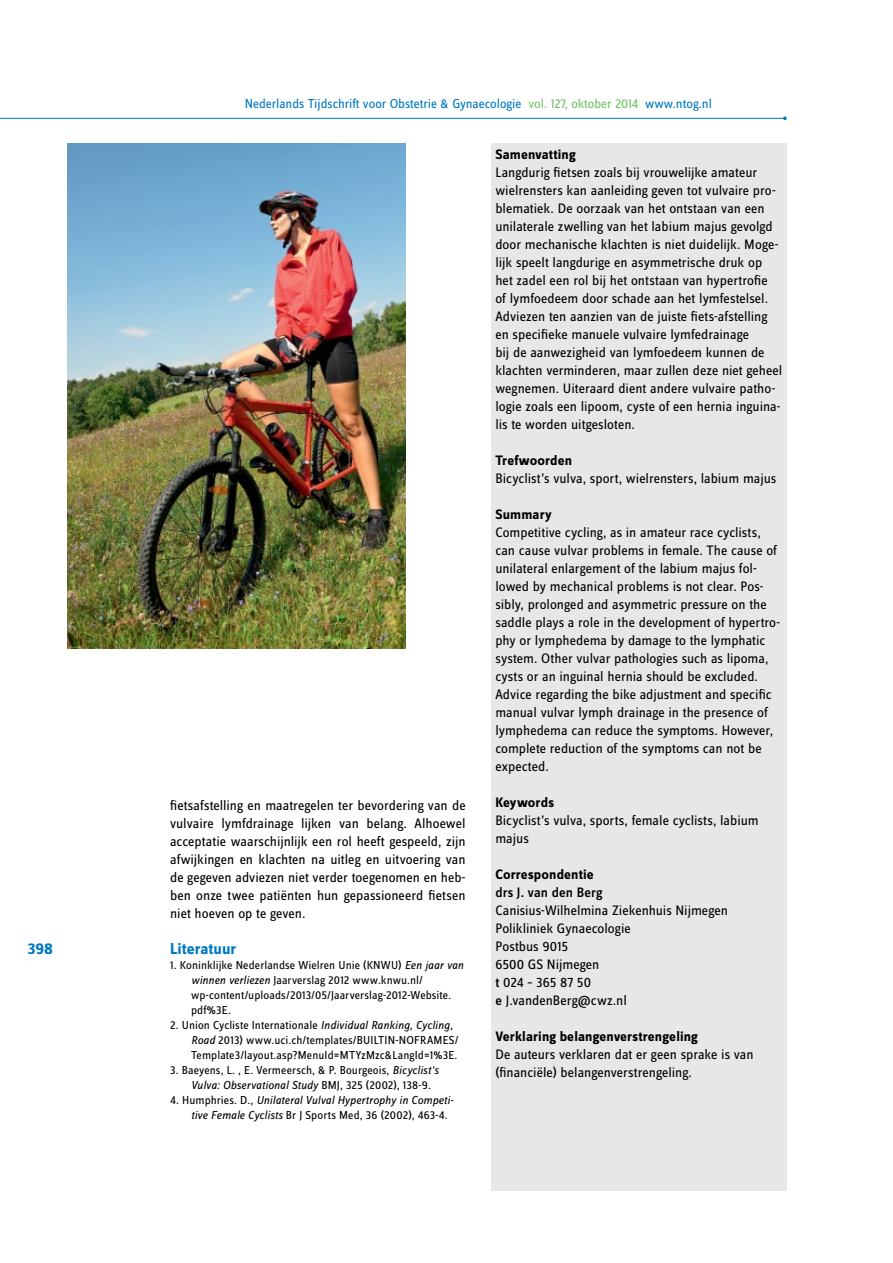
<style>
.page{position:relative;width:893px;height:1263px;background:#fff}
.page>*{position:absolute;margin:0;border:0;box-sizing:border-box;transform-origin:0 0}
.t1{font:700 16.5px "Zine Sans Dis";color:#0079c1}
.t2{font:14.25px/18px "Zine Sans Dis";color:#000}
.t3{font:700 14.25px "Zine Sans Dis";letter-spacing:.01em;color:#000}
.t4{font:14.25px "Zine Sans Dis Medium Roman Tf";letter-spacing:.005em;color:#000}
.t5{font:13.5px "Zine Sans Dis";color:#0079c1}
.t6{font:12px/15px "Zine Sans Dis";letter-spacing:.005em;color:#000}
.t7{font:italic 12px/15px "Zine Sans Dis";color:#000}
.s1{color:#73c167}
.s2{font-style:italic}
.s3{font-style:normal}
.s4{font-family:"Zine Sans Dis Medium Roman Tf"}
</style>
<div class="page">
<hr style="left:0;top:118px;width:785px;height:1px;background:#0079c1">
<div style="left:491px;top:144px;width:296px;height:1047px;background:#e6e7e8"></div>
<img style="left:68px;top:144px;width:337px;height:504px">
<p class="t1" style="left:28px;top:940px;width:26px">398</p>
<p class="t5" style="left:245px;top:97px;width:469px">Nederlands Tijdschrift voor Obstetrie &amp; Gynaecologie <span class="s1">vol. 127, oktober 2014</span> www.ntog.nl</p>
<p class="t2" style="left:170px;top:797px;width:297px;text-align:justify">fietsafstelling en maatregelen ter bevordering van de vulvaire lymfdrainage lijken van belang. Alhoewel acceptatie waarschijnlijk een rol heeft gespeeld, zijn afwijkingen en klachten na uitleg en uitvoering van de gegeven adviezen niet verder toegenomen en heb&shy;ben onze twee patiënten hun gepassioneerd fietsen niet hoeven op te geven.</p>
<p class="t1" style="left:170px;top:940px;width:68px">Literatuur</p>
<p class="t6" style="left:191px;top:958px;width:274px;text-indent:-21px">1. Koninklijke Nederlandse Wielren Unie (KNWU) <span class="s2">Een jaar van winnen verliezen</span> Jaarverslag 2012 www.knwu.nl/ wp-content/uploads/2013/05/Jaarverslag-2012-Website. pdf%3E.</p>
<p class="t6" style="left:191px;top:1018px;width:269px;text-indent:-21px">2. Union Cycliste Internationale <span class="s2">Individual Ranking, Cycling,<br>Road</span> 2013) www.uci.ch/templates/BUILTIN-NOFRAMES/<br>Template3/layout.asp?MenuId=MTYzMzc&amp;LangId=1%3E.</p>
<p class="t6" style="left:191px;top:1063px;width:249px;text-indent:-21px">3. Baeyens, L. , E. Vermeersch, &amp; P. Bourgeois, <span class="s2">Bicyclist's<br>Vulva: Observational Study</span> BMJ, 325 (2002), 138-9.</p>
<p class="t7" style="left:191px;top:1093px;width:264px;text-indent:-21px"><span class="s3">4. Humphries. D.,</span> Unilateral Vulval Hypertrophy in Competi&shy;tive Female Cyclists <span class="s3">Br J Sports Med, 36 (2002), 463-4.</span></p>
<p class="t3" style="left:495px;top:147px;width:82px">Samenvatting</p>
<p class="t2" style="left:495px;top:164px;width:289px">Langdurig fietsen zoals bij vrouwelijke amateur wielrensters kan aanleiding geven tot vulvaire pro&shy;blematiek. De oorzaak van het ontstaan van een unilaterale zwelling van het labium majus gevolgd door mechanische klachten is niet duidelijk. Moge&shy;lijk speelt langdurige en asymmetrische druk op het zadel een rol bij het ontstaan van hypertrofie<br>of lymfoedeem door schade aan het lymfestelsel.<br>Adviezen ten aanzien van de juiste fiets-afstelling en specifieke manuele vulvaire lymfedrainage<br>bij de aanwezigheid van lymfoedeem kunnen de klachten verminderen, maar zullen deze niet geheel wegnemen. Uiteraard dient andere vulvaire patho&shy;logie zoals een lipoom, cyste of een hernia inguina&shy;lis te worden uitgesloten.</p>
<p class="t3" style="left:495px;top:453px;width:78px">Trefwoorden</p>
<p class="t2" style="left:495px;top:470px;width:282px">Bicyclist’s vulva, sport, wielrensters, labium majus</p>
<p class="t3" style="left:495px;top:507px;width:58px">Summary</p>
<p class="t2" style="left:495px;top:524px;width:286px">Competitive cycling, as in amateur race cyclists, can cause vulvar problems in female. The cause of unilateral enlargement of the labium majus fol&shy;lowed by mechanical problems is not clear. Pos&shy;sibly, prolonged and asymmetric pressure on the saddle plays a role in the development of hypertro&shy;phy or lymphedema by damage to the lymphatic system. Other vulvar pathologies such as lipoma, cysts or an inguinal hernia should be excluded.<br>Advice regarding the bike adjustment and specific manual vulvar lymph drainage in the presence of lymphedema can reduce the symptoms. However, complete reduction of the symptoms can not be expected.</p>
<p class="t3" style="left:495px;top:795px;width:60px">Keywords</p>
<p class="t2" style="left:495px;top:812px;width:265px">Bicyclist’s vulva, sports, female cyclists, labium majus</p>
<p class="t3" style="left:495px;top:867px;width:100px">Correspondentie</p>
<p class="t4" style="left:495px;top:885px;width:108px">drs J. van den Berg</p>
<p class="t2" style="left:495px;top:902px;width:234px">Canisius-Wilhelmina Ziekenhuis Nijmegen<br>Polikliniek Gynaecologie<br>Postbus 9015<br>6500 GS Nijmegen<br><span class="s4">t</span> 024 – 365 87 50<br><span class="s4">e</span> J.vandenBerg@cwz.nl</p>
<p class="t3" style="left:495px;top:1029px;width:204px">Verklaring belangenverstrengeling</p>
<p class="t2" style="left:495px;top:1046px;width:260px">De auteurs verklaren dat er geen sprake is van (financiële) belangenverstrengeling.</p>
</div>
